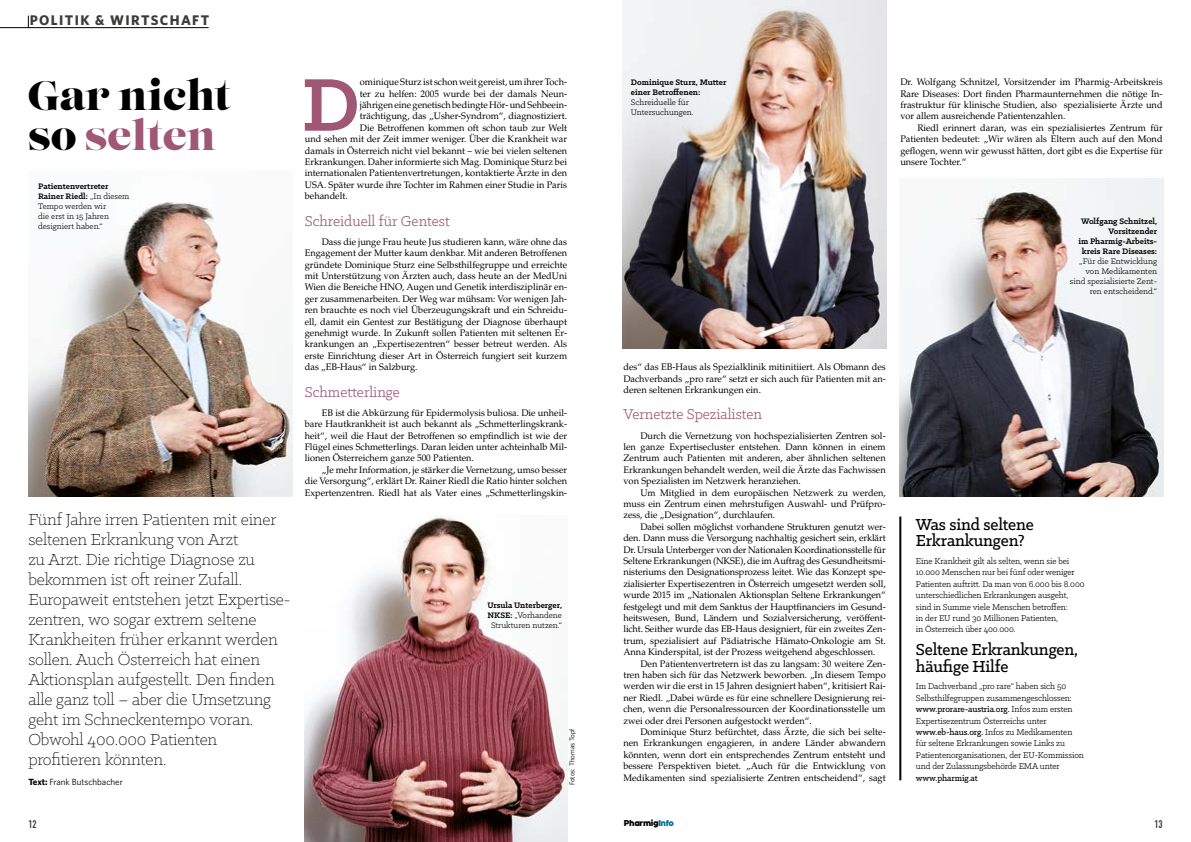
<style>
.page{position:relative;width:1191px;height:842px;background:#fff}
.page>*{position:absolute;margin:0;border:0;box-sizing:border-box;transform-origin:0 0}
.t1{font:700 84.4px "Klinic Slab";color:#9f5774}
.t2{font:41px/40px "Lust";color:#000}
.t3{font:300 18px/20px "Klinic Slab";letter-spacing:-.01em;color:#000}
.t4{font:500 18px/16.4px "Klinic Slab";letter-spacing:-.01em;color:#000}
.t5{font:16px "Klinic Slab";color:#9f5774}
.t6{font:700 14px "Whitney";letter-spacing:.1em;color:#3c3c3b}
.t7{font:11px "DIN Engschrift";color:#3c3c3b}
.t8{font:9.5px/11.4px "Palatino LT Std";color:#000;text-align:justify}
.t9{font:9.5px/11.4px "Klinic Slab";letter-spacing:-.01em;color:#000}
.t10{font:500 9.5px "Klinic Slab";letter-spacing:-.01em;color:#000}
.t11{font:9px/10px "Klinic Slab";color:#000}
.t12{font:700 9px/10px "Klinic Slab";color:#000}
.t13{font:9px "Whitney";color:#000}
.t14{font:800 8px "Kessel 105";letter-spacing:-.05em;color:#000}
.t15{font:7px "Whitney";color:#000}
.s1{color:#9f5774}
.s2{font-weight:700}
.s3{font-weight:500}
.s4{color:#00709a}
</style>
<div class="page">
<hr style="left:0;top:27px;width:209px;height:1px;background:#000">
<svg style="left:28px;top:16px;width:1px;height:12px"></svg>
<img style="left:28px;top:201px;width:264px;height:296px">
<img style="left:304px;top:516px;width:264px;height:326px">
<img style="left:622px;top:0;width:264px;height:349px">
<img style="left:899px;top:179px;width:264px;height:318px">
<hr style="left:899px;top:516px;width:2px;height:264px;background:#000">
<h3 class="t6" style="left:30px;top:11px;width:181px">POLITIK &amp; WIRTSCHAFT</h3>
<h2 class="t2" style="left:28px;top:78px;width:204px">Gar nicht so <span class="s1">selten</span></h2>
<p class="t11" style="left:38px;top:181px;width:93px"><span class="s2">Patientenvertreter<br>Rainer Riedl:</span> „In diesem<br>Tempo werden wir<br>die erst in 15 Jahren designiert haben.“</p>
<p class="t3" style="left:28px;top:509px;width:264px">Fünf Jahre irren Patienten mit einer seltenen Erkrankung von Arzt<br>zu Arzt. Die richtige Diagnose zu bekommen ist oft reiner Zufall.<br>Europaweit entstehen jetzt Expertise&shy;zentren, wo sogar extrem seltene<br>Krankheiten früher erkannt werden sollen. Auch Österreich hat einen<br>Aktionsplan aufgestellt. Den finden alle ganz toll – aber die Umsetzung geht im Schneckentempo voran.<br>Obwohl 400.000 Patienten profitieren könnten.</p>
<p class="t13" style="left:28px;top:776px;width:96px"><span class="s2">Text:</span> Frank Butschbacher</p>
<h1 class="t1" style="left:301px;top:49px;width:60px">D</h1>
<p class="t8" style="left:360px;top:76px;width:209px">ominique Sturz ist schon weit gereist, um ihrer Toch-</p>
<p class="t8" style="left:360px;top:88px;width:209px">ter zu helfen: 2005 wurde bei der damals Neun-</p>
<p class="t8" style="left:360px;top:99px;width:209px">jährigen eine genetisch bedingte Hör- und Sehbeein-</p>
<p class="t8" style="left:360px;top:111px;width:209px">trächtigung, das „Usher-Syndrom“, diagnostiziert.</p>
<p class="t8" style="left:360px;top:122px;width:209px">Die Betroffenen kommen oft schon taub zur Welt</p>
<p class="t8" style="left:305px;top:133px;width:264px">und sehen mit der Zeit immer weniger. Über die Krankheit war</p>
<p class="t8" style="left:305px;top:145px;width:264px">damals in Österreich nicht viel bekannt – wie bei vielen seltenen</p>
<p class="t8" style="left:305px;top:156px;width:264px">Erkrankungen. Daher informierte sich Mag. Dominique Sturz bei</p>
<p class="t8" style="left:305px;top:168px;width:264px">internationalen Patientenvertretungen, kontaktierte Ärzte in den</p>
<p class="t8" style="left:305px;top:179px;width:264px">USA. Später wurde ihre Tochter im Rahmen einer Studie in Paris</p>
<p class="t8" style="left:305px;top:190px;width:44px">behandelt.</p>
<h3 class="t5" style="left:305px;top:210px;width:146px">Schreiduell für Gentest</h3>
<p class="t8" style="left:305px;top:236px;width:264px;text-indent:17px">Dass die junge Frau heute Jus studieren kann, wäre ohne das Engagement der Mutter kaum denkbar. Mit anderen Betroffenen gründete Dominique Sturz eine Selbsthilfegruppe und erreichte mit Unterstützung von Ärzten auch, dass heute an der MedUni Wien die Bereiche HNO, Augen und Genetik interdisziplinär en&shy;ger zusammenarbeiten. Der Weg war mühsam: Vor wenigen Jah&shy;ren brauchte es noch viel Überzeugungskraft und ein Schreidu&shy;ell, damit ein Gentest zur Bestätigung der Diagnose überhaupt genehmigt wurde. In Zukunft sollen Patienten mit seltenen Er&shy;krankungen an „Expertisezentren“ besser betreut werden. Als erste Einrichtung dieser Art in Österreich fungiert seit kurzem das „EB-Haus“ in Salzburg.</p>
<h3 class="t5" style="left:305px;top:381px;width:97px">Schmetterlinge</h3>
<p class="t8" style="left:305px;top:407px;width:264px;text-indent:17px">EB ist die Abkürzung für Epidermolysis buliosa. Die unheil&shy;bare Hautkrankheit ist auch bekannt als „Schmetterlingskrank&shy;heit“, weil die Haut der Betroffenen so empfindlich ist wie der Flügel eines Schmetterlings. Daran leiden unter achteinhalb Mil&shy;lionen Österreichern ganze 500 Patienten.</p>
<p class="t8" style="left:305px;top:464px;width:264px;text-indent:17px">„Je mehr Information, je stärker die Vernetzung, umso besser die Versorgung“, erklärt Dr. Rainer Riedl die Ratio hinter solchen Expertenzentren. Riedl hat als Vater eines „Schmetterlingskin-</p>
<p class="t11" style="left:487px;top:600px;width:76px;text-align:center"><span class="s2">Ursula Unterberger,<br>NKSE:</span> „Vorhandene<br>Strukturen nutzen.“</p>
<p class="t15" style="left:567px;top:785px;width:58px;rotate:-90deg">Fotos: Thomas Topf</p>
<p class="t12" style="left:631px;top:77px;width:97px">Dominique Sturz, Mutter einer Betroffenen:</p>
<p class="t11" style="left:631px;top:97px;width:64px">Schreiduelle für<br>Untersuchungen.</p>
<p class="t8" style="left:900px;top:76px;width:264px">Dr. Wolfgang Schnitzel, Vorsitzender im Pharmig-Arbeitskreis Rare Diseases: Dort finden Pharmaunternehmen die nötige In&shy;frastruktur für klinische Studien, also spezialisierte Ärzte und vor allem ausreichende Patientenzahlen.</p>
<p class="t8" style="left:900px;top:122px;width:264px;text-indent:17px">Riedl erinnert daran, was ein spezialisiertes Zentrum für Patienten bedeutet: „Wir wären als Eltern auch auf den Mond geflogen, wenn wir gewusst hätten, dort gibt es die Expertise für unsere Tochter.“</p>
<p class="t12" style="left:1078px;top:216px;width:80px;text-align:right">Wolfgang Schnitzel,<br>Vorsitzender<br>im Pharmig-Arbeits&shy;kreis Rare Diseases:</p>
<p class="t11" style="left:1070px;top:256px;width:89px;text-align:right">„Für die Entwicklung von Medikamenten sind spezialisierte Zent&shy;ren entscheidend.“</p>
<p class="t8" style="left:623px;top:361px;width:264px">des“ das EB-Haus als Spezialklinik mitinitiiert. Als Obmann des Dachverbands „pro rare“ setzt er sich auch für Patienten mit an&shy;deren seltenen Erkrankungen ein.</p>
<h3 class="t5" style="left:623px;top:404px;width:140px">Vernetzte Spezialisten</h3>
<p class="t8" style="left:623px;top:430px;width:264px;text-indent:17px">Durch die Vernetzung von hochspezialisierten Zentren sol&shy;len ganze Expertisecluster entstehen. Dann können in einem Zentrum auch Patienten mit anderen, aber ähnlichen seltenen Erkrankungen behandelt werden, weil die Ärzte das Fachwissen von Spezialisten im Netzwerk heranziehen.</p>
<p class="t8" style="left:623px;top:487px;width:264px;text-indent:17px">Um Mitglied in dem europäischen Netzwerk zu werden, muss ein Zentrum einen mehrstufigen Auswahl- und Prüfpro&shy;zess, die „Designation“, durchlaufen.</p>
<p class="t8" style="left:623px;top:521px;width:264px;text-indent:17px">Dabei sollen möglichst vorhandene Strukturen genutzt wer&shy;den. Dann muss die Versorgung nachhaltig gesichert sein, erklärt Dr. Ursula Unterberger von der Nationalen Koordinationsstelle für Seltene Erkrankungen (NKSE), die im Auftrag des Gesundheitsmi&shy;nisteriums den Designationsprozess leitet. Wie das Konzept spe&shy;zialisierter Expertisezentren in Österreich umgesetzt werden soll, wurde 2015 im „Nationalen Aktionsplan Seltene Erkrankungen“ festgelegt und mit dem Sanktus der Hauptfinanciers im Gesund&shy;heitswesen, Bund, Ländern und Sozialversicherung, veröffent&shy;licht. Seither wurde das EB-Haus designiert, für ein zweites Zen&shy;trum, spezialisiert auf Pädiatrische Hämato-Onkologie am St.<br>Anna Kinderspital, ist der Prozess weitgehend abgeschlossen.</p>
<p class="t8" style="left:623px;top:658px;width:264px;text-indent:17px">Den Patientenvertretern ist das zu langsam: 30 weitere Zen&shy;tren haben sich für das Netzwerk beworben. „In diesem Tempo werden wir die erst in 15 Jahren designiert haben“, kritisiert Rai&shy;ner Riedl. „Dabei würde es für eine schnellere Designierung rei&shy;chen, wenn die Personalressourcen der Koordinationsstelle um zwei oder drei Personen aufgestockt werden“.</p>
<p class="t8" style="left:623px;top:726px;width:264px;text-indent:17px">Dominique Sturz befürchtet, dass Ärzte, die sich bei selte&shy;nen Erkrankungen engagieren, in andere Länder abwandern könnten, wenn dort ein entsprechendes Zentrum entsteht und bessere Perspektiven bietet. „Auch für die Entwicklung von Medikamenten sind spezialisierte Zentren entscheidend“, sagt</p>
<h3 class="t4" style="left:916px;top:515px;width:119px">Was sind seltene<br>Erkrankungen?</h3>
<p class="t9" style="left:916px;top:555px;width:170px">Eine Krankheit gilt als selten, wenn sie bei 10.000 Menschen nur bei fünf oder weniger Patienten auftritt. Da man von 6.000 bis 8.000 unterschiedlichen Erkrankungen ausgeht, sind in Summe viele Menschen betroffen:<br>in der EU rund 30 Millionen Patienten,<br>in Österreich über 400.000.</p>
<h3 class="t4" style="left:916px;top:641px;width:164px">Seltene Erkrankungen, häufige Hilfe</h3>
<p class="t9" style="left:916px;top:680px;width:169px">Im Dachverband „pro rare“ haben sich 50<br>Selbsthilfegruppen zusammengeschlossen: <span class="s3">www.prorare-austria.org.</span> Infos zum ersten Expertisezentrum Österreichs unter <span class="s3">www.eb-haus.org.</span> Infos zu Medikamenten für seltene Erkrankungen sowie Links zu Patientenorganisationen, der EU-Kommission und der Zulassungsbehörde EMA unter</p>
<p class="t10" style="left:916px;top:771px;width:63px">www.pharmig.at</p>
<p class="t7" style="left:28px;top:817px;width:10px">12</p>
<p class="t14" style="left:624px;top:818px;width:52px">Pharmig<span class="s4">Info</span></p>
<p class="t7" style="left:1154px;top:817px;width:10px">13</p>
</div>
